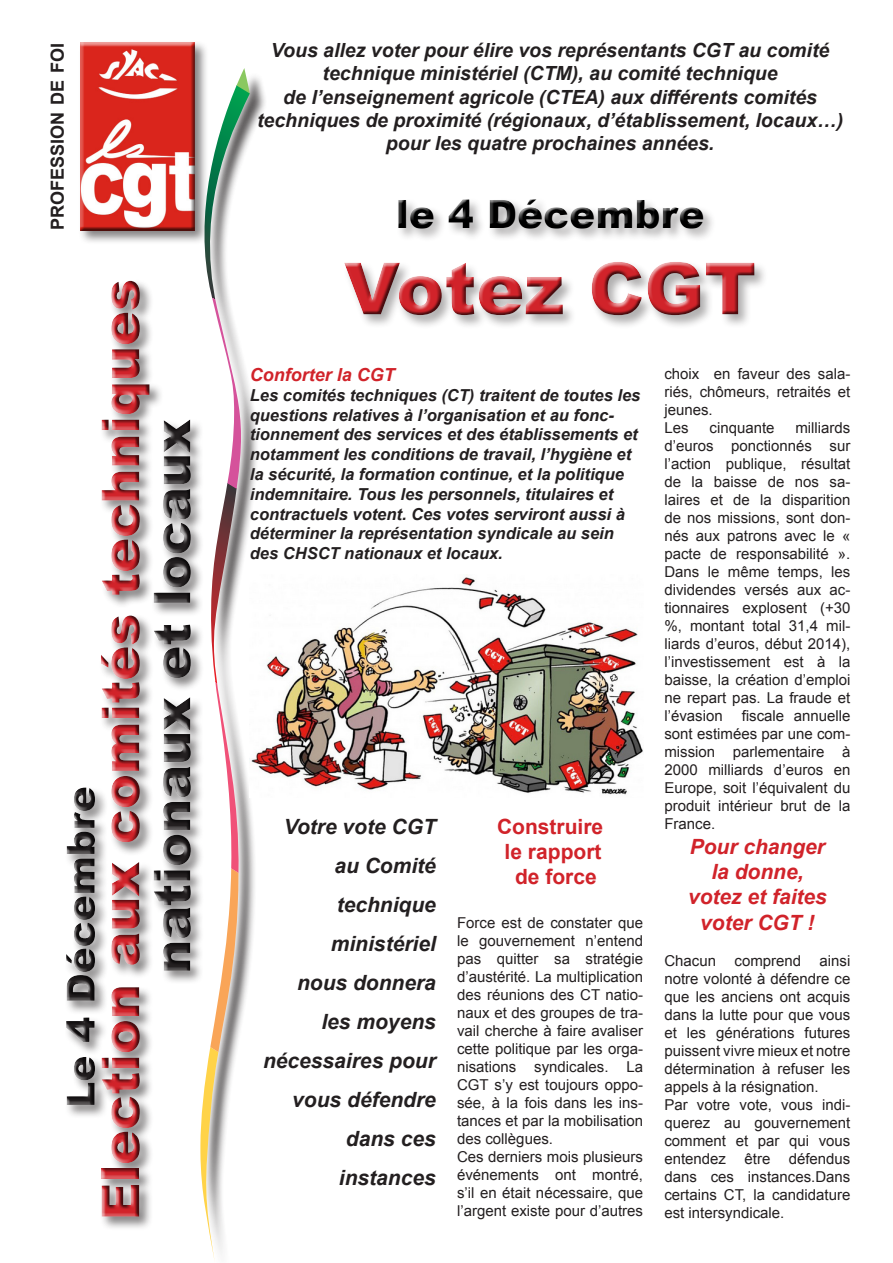
<style>
.page{position:relative;width:893px;height:1263px;background:#fff}
.page>*{position:absolute;margin:0;border:0;box-sizing:border-box;transform-origin:0 0}
.t1{font:900 72px "Arial";color:#d1232a}
.t2{font:900 52.5px "Arial";color:#d1232a}
.t3{font:900 39px "Arial";color:#000}
.t4{font:italic 700 21px/39px "Arial";color:#231f20;text-align:right}
.t5{font:italic 700 21px/25.2px "Arial";color:#d1232a;text-align:center}
.t6{font:700 21px/25.2px "Arial";color:#d1232a;text-align:center}
.t7{font:italic 700 19.5px/23.4px "Arial";color:#231f20;text-align:center}
.t8{font:700 18px "Arial";color:#231f20}
.t9{font:italic 700 18px "Arial";color:#d1232a}
.t10{font:italic 700 16.5px/19.8px "Arial";color:#231f20}
.t11{font:15px/18px "Arial";color:#231f20;text-align:justify}
</style>
<div class="page">
<div style="left:191px;top:60px;width:68px;height:1203px;background:#fff;opacity:.75"></div>
<svg style="left:192px;top:116px;width:58px;height:165px"></svg>
<svg style="left:209px;top:68px;width:41px;height:48px"></svg>
<div style="left:64px;top:786px;width:45px;height:333px;background:#231f20;opacity:.55"></div>
<div style="left:62px;top:786px;width:35px;height:323px;background:#fff"></div>
<div style="left:63px;top:783px;width:36px;height:325px;background:#231f20;opacity:.75"></div>
<div style="left:79px;top:40px;width:130px;height:204px;background:#231f20;opacity:.55"></div>
<div style="left:78px;top:42px;width:117px;height:189px;background:#231f20;opacity:.75"></div>
<svg style="left:165px;top:281px;width:85px;height:982px"></svg>
<div style="left:151px;top:415px;width:44px;height:559px;background:#231f20;opacity:.75"></div>
<div style="left:343px;top:197px;width:425px;height:133px;background:#231f20;opacity:.36"></div>
<div style="left:339px;top:195px;width:419px;height:122px;background:#fff"></div>
<div style="left:344px;top:197px;width:415px;height:123px;background:#231f20;opacity:.75"></div>
<div style="left:99px;top:279px;width:65px;height:951px;background:#231f20;opacity:.55"></div>
<div style="left:97px;top:278px;width:55px;height:943px;background:#fff;opacity:.75"></div>
<div style="left:99px;top:277px;width:55px;height:944px;background:#231f20;opacity:.75"></div>
<img style="left:250px;top:574px;width:393px;height:223px">
<p class="t8" style="left:46px;top:230px;width:189px;rotate:-90deg">PROFESSION DE FOI</p>
<h2 class="t2" style="left:82px;top:1220px;width:943px;rotate:-90deg">Election aux comités techniques</h2>
<p class="t7" style="left:271px;top:39px;width:560px">Vous allez voter pour élire vos représentants CGT au comité technique ministériel (CTM), au comité technique</p>
<p class="t7" style="left:283px;top:86px;width:535px">de l’enseignement agricole (CTEA) aux différents comités</p>
<p class="t7" style="left:257px;top:109px;width:588px">techniques de proximité (régionaux, d’établissement, locaux…) pour les quatre prochaines années.</p>
<h3 class="t3" style="left:396px;top:186px;width:310px">le 4 Décembre</h3>
<h1 class="t1" style="left:344px;top:236px;width:414px">Votez CGT</h1>
<p class="t9" style="left:250px;top:363px;width:147px">Conforter la CGT</p>
<p class="t10" style="left:250px;top:386px;width:392px">Les comités techniques (CT) traitent de toutes les questions relatives à l’organisation et au fonc&shy;tionnement des services et des établissements et notamment les conditions de travail, l’hygiène et la sécurité, la formation continue, et la politique indemnitaire. Tous les personnels, titulaires et contractuels votent. Ces votes serviront aussi à déterminer la représentation syndicale au sein des CHSCT nationaux et locaux.</p>
<p class="t4" style="left:284px;top:808px;width:154px">Votre vote CGT</p>
<p class="t4" style="left:334px;top:847px;width:103px">au Comité</p>
<p class="t4" style="left:337px;top:886px;width:101px">technique</p>
<p class="t4" style="left:331px;top:925px;width:107px">ministériel</p>
<p class="t4" style="left:297px;top:964px;width:140px">nous donnera les moyens</p>
<p class="t4" style="left:263px;top:1042px;width:174px">nécessaires pour vous défendre dans ces</p>
<p class="t4" style="left:339px;top:1159px;width:98px">instances</p>
<p class="t6" style="left:497px;top:815px;width:108px">Construire le rapport de force</p>
<p class="t11" style="left:457px;top:913px;width:188px">Force est de constater que le gouvernement n’entend pas quitter sa stratégie d’austérité. La multiplication des réunions des CT natio&shy;naux et des groupes de tra&shy;vail cherche à faire avaliser cette politique par les orga&shy;nisations syndicales. La CGT s’y est toujours oppo&shy;sée, à la fois dans les ins&shy;tances et par la mobilisation des collègues.</p>
<p class="t11" style="left:457px;top:1147px;width:188px">Ces derniers mois plusieurs événements ont montré, s’il en était nécessaire, que l’argent existe pour d’autres</p>
<p class="t11" style="left:664px;top:365px;width:188px">choix en faveur des sala&shy;riés, chômeurs, retraités et jeunes.</p>
<p class="t11" style="left:664px;top:419px;width:26px">Les</p>
<p class="t11" style="left:709px;top:419px;width:67px">cinquante</p>
<p class="t11" style="left:664px;top:419px;width:188px;text-indent:131px">milliards d’euros ponctionnés sur l’action publique, résultat de la baisse de nos sa&shy;laires et de la disparition de nos missions, sont don&shy;nés aux patrons avec le « pacte de responsabilité ».<br>Dans le même temps, les dividendes versés aux ac&shy;tionnaires explosent (+30 %, montant total 31,4 mil&shy;liards d’euros, début 2014), l’investissement est à la baisse, la création d’emploi ne repart pas. La fraude et l’évasion</p>
<p class="t11" style="left:664px;top:707px;width:188px;text-indent:77px">fiscale annuelle sont estimées par une com&shy;mission parlementaire à 2000 milliards d’euros en Europe, soit l’équivalent du produit intérieur brut de la France.</p>
<p class="t5" style="left:690px;top:835px;width:137px">Pour changer</p>
<p class="t5" style="left:711px;top:860px;width:94px">la donne,</p>
<p class="t5" style="left:688px;top:885px;width:140px">votez et faites voter CGT !</p>
<p class="t11" style="left:664px;top:951px;width:188px">Chacun comprend ainsi notre volonté à défendre ce que les anciens ont acquis dans la lutte pour que vous et les générations futures puissent vivre mieux et notre détermination à refuser les appels à la résignation.</p>
<p class="t11" style="left:664px;top:1095px;width:188px">Par votre vote, vous indi&shy;querez au gouvernement comment et par qui vous entendez être défendus dans ces instances.Dans certains CT, la candidature est intersyndicale.</p>
</div>
